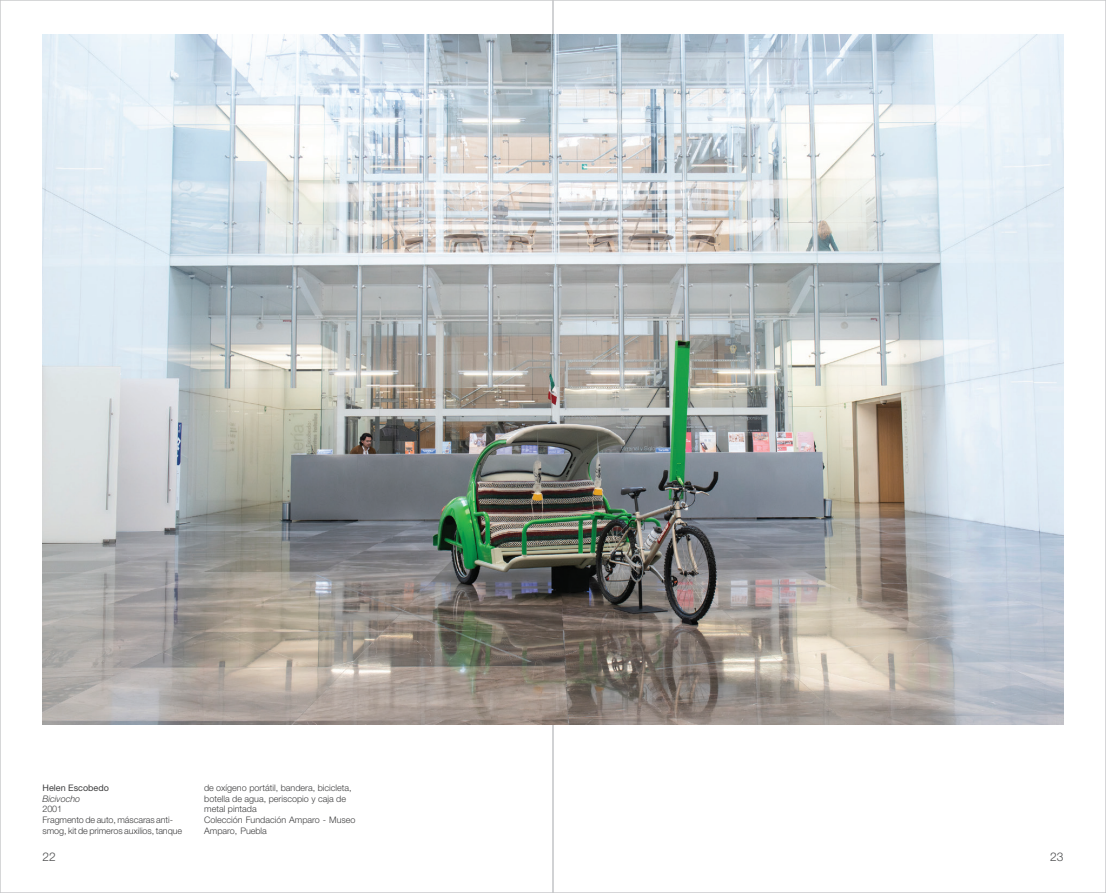
<style>
.page{position:relative;width:1106px;height:893px;background:#fff}
.page>*{position:absolute;margin:0;border:0;box-sizing:border-box;transform-origin:0 0}
.t1{font:300 12px "Helvetica Neue LT Std";color:#4b4c4d}
.t2{font:300 9px/10.8px "Helvetica Neue LT Std";color:#3e3e3f}
.t3{font:9px "Helvetica Neue LT Std";color:#3e3e3f}
.t4{font:italic 300 9px "Helvetica Neue LT Std";color:#3e3e3f}
</style>
<div class="page">
<img style="left:43px;top:34px;width:1020px;height:691px">
<p class="t3" style="left:43px;top:782px;width:68px">Helen Escobedo</p>
<p class="t4" style="left:43px;top:793px;width:39px">Bicivocho</p>
<p class="t2" style="left:43px;top:804px;width:141px">2001<br>Fragmento de auto, máscaras anti&shy;smog, kit de primeros auxilios, tanque</p>
<p class="t2" style="left:204px;top:782px;width:153px">de oxígeno portátil, bandera, bicicleta, botella de agua, periscopio y caja de metal pintada<br>Colección Fundación Amparo - Museo<br>Amparo, Puebla</p>
<h1 class="t1" style="left:43px;top:849px;width:15px">22</h1>
<h1 class="t1" style="left:1050px;top:849px;width:15px">23</h1>
</div>
